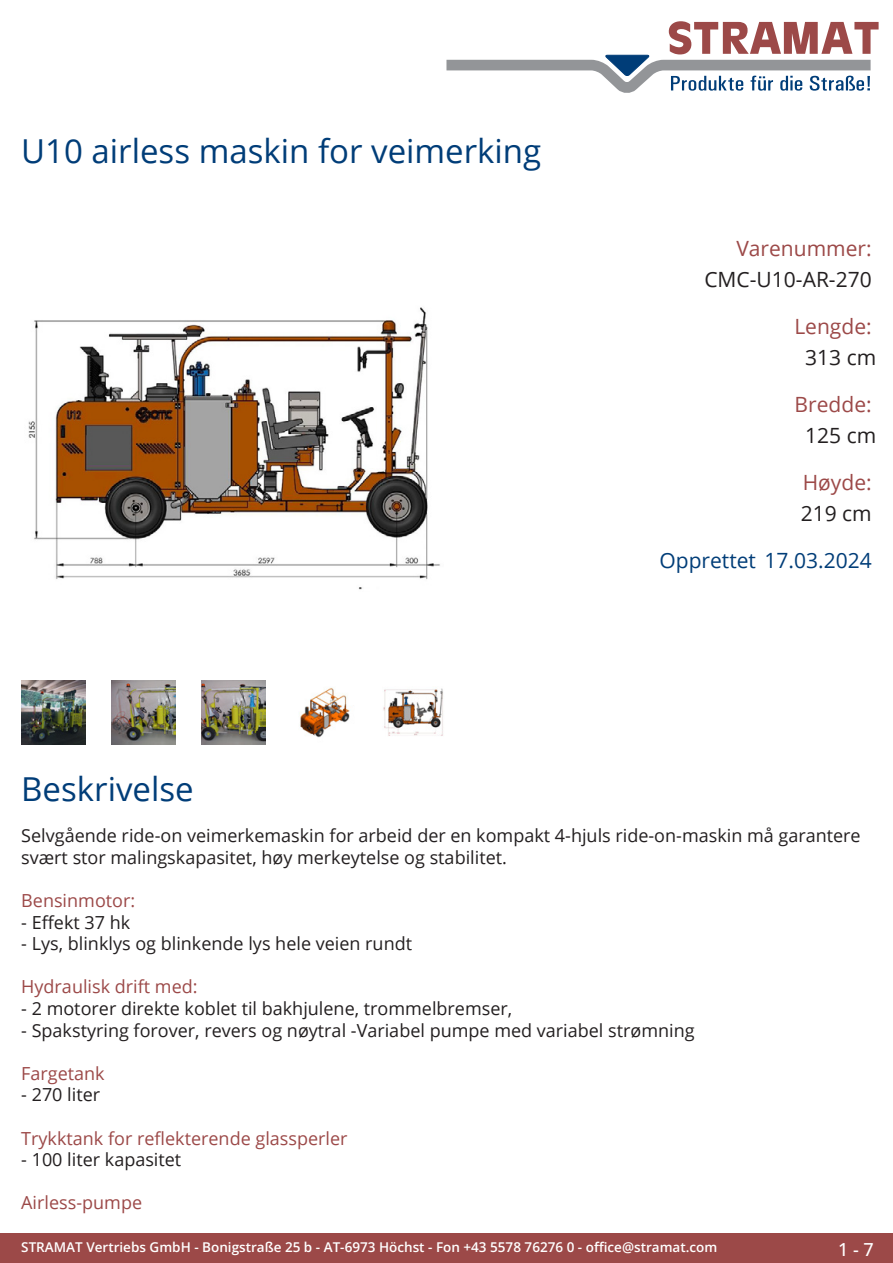
<style>
.page{position:relative;width:893px;height:1263px;background:#fff}
.page>*{position:absolute;margin:0;border:0;box-sizing:border-box;transform-origin:0 0}
.Produkttitel{font:33px "Open Sans";color:#003d78}
.TechDaten_Überschrif{font:21px "Open Sans";color:#9c4948}
.TechDaten_Inhalt{font:21px "Open Sans";color:#231f20}
.Erstellungsdatum{font:21px "Open Sans";color:#003d78}
.Beschreibung_Text{font:18px/21.6px "Open Sans";color:#231f20}
.Beschreibung_Text-2{font:18px "Open Sans";color:#9c4948}
.t1{font:500 18px "Open Sans";color:#fff}
.t2{font:600 13.5px "Open Sans";color:#fff}
</style>
<div class="page">
<div style="left:0;top:1233px;width:893px;height:30px;background:#9c4948"></div>
<svg style="left:446px;top:21px;width:433px;height:72px"></svg>
<img style="left:28px;top:307px;width:412px;height:283px">
<img style="left:21px;top:680px;width:64px;height:64px">
<img style="left:112px;top:680px;width:63px;height:64px">
<img style="left:202px;top:680px;width:64px;height:64px">
<img style="left:299px;top:687px;width:51px;height:51px">
<img style="left:383px;top:688px;width:60px;height:48px">
<p class="Produkttitel" style="left:21px;top:128px;width:521px">U10 airless maskin for veimerking</p>
<p class="TechDaten_Überschrif" style="left:736px;top:234px;width:137px">Varenummer:</p>
<p class="TechDaten_Inhalt" style="left:704px;top:265px;width:169px">CMC-U10-AR-270</p>
<p class="TechDaten_Überschrif" style="left:794px;top:312px;width:79px">Lengde:</p>
<p class="TechDaten_Inhalt" style="left:805px;top:343px;width:73px">313 cm</p>
<p class="TechDaten_Überschrif" style="left:795px;top:390px;width:79px">Bredde:</p>
<p class="TechDaten_Inhalt" style="left:805px;top:421px;width:73px">125 cm</p>
<p class="TechDaten_Überschrif" style="left:803px;top:468px;width:71px">Høyde:</p>
<p class="TechDaten_Inhalt" style="left:801px;top:499px;width:73px">219 cm</p>
<p class="Erstellungsdatum" style="left:659px;top:546px;width:214px">Opprettet 17.03.2024</p>
<p class="Produkttitel" style="left:21px;top:766px;width:174px">Beskrivelse</p>
<p class="Beschreibung_Text" style="left:21px;top:824px;width:841px">Selvgående ride-on veimerkemaskin for arbeid der en kompakt 4-hjuls ride-on-maskin må garantere svært stor malingskapasitet, høy merkeytelse og stabilitet.</p>
<p class="Beschreibung_Text-2" style="left:21px;top:888px;width:115px">Bensinmotor:</p>
<p class="Beschreibung_Text" style="left:21px;top:911px;width:111px">- Effekt 37 hk</p>
<p class="Beschreibung_Text" style="left:21px;top:932px;width:392px">- Lys, blinklys og blinkende lys hele veien rundt</p>
<p class="Beschreibung_Text-2" style="left:21px;top:974px;width:178px">Hydraulisk drift med:</p>
<p class="Beschreibung_Text" style="left:21px;top:997px;width:492px">- 2 motorer direkte koblet til bakhjulene, trommelbremser,</p>
<p class="Beschreibung_Text" style="left:21px;top:1019px;width:675px">- Spakstyring forover, revers og nøytral -Variabel pumpe med variabel strømning</p>
<p class="Beschreibung_Text-2" style="left:21px;top:1061px;width:85px">Fargetank</p>
<p class="Beschreibung_Text" style="left:21px;top:1083px;width:80px">- 270 liter</p>
<p class="Beschreibung_Text-2" style="left:21px;top:1126px;width:328px">Trykktank for reflekterende glassperler</p>
<p class="Beschreibung_Text" style="left:21px;top:1148px;width:162px">- 100 liter kapasitet</p>
<p class="Beschreibung_Text-2" style="left:21px;top:1190px;width:122px">Airless-pumpe</p>
<p class="t2" style="left:21px;top:1238px;width:698px">STRAMAT Vertriebs GmbH - Bonigstraße 25 b - AT-6973 Höchst - Fon +43 5578 76276 0 - office@stramat.com</p>
<p class="t1" style="left:838px;top:1237px;width:37px">1 - 7</p>
</div>
